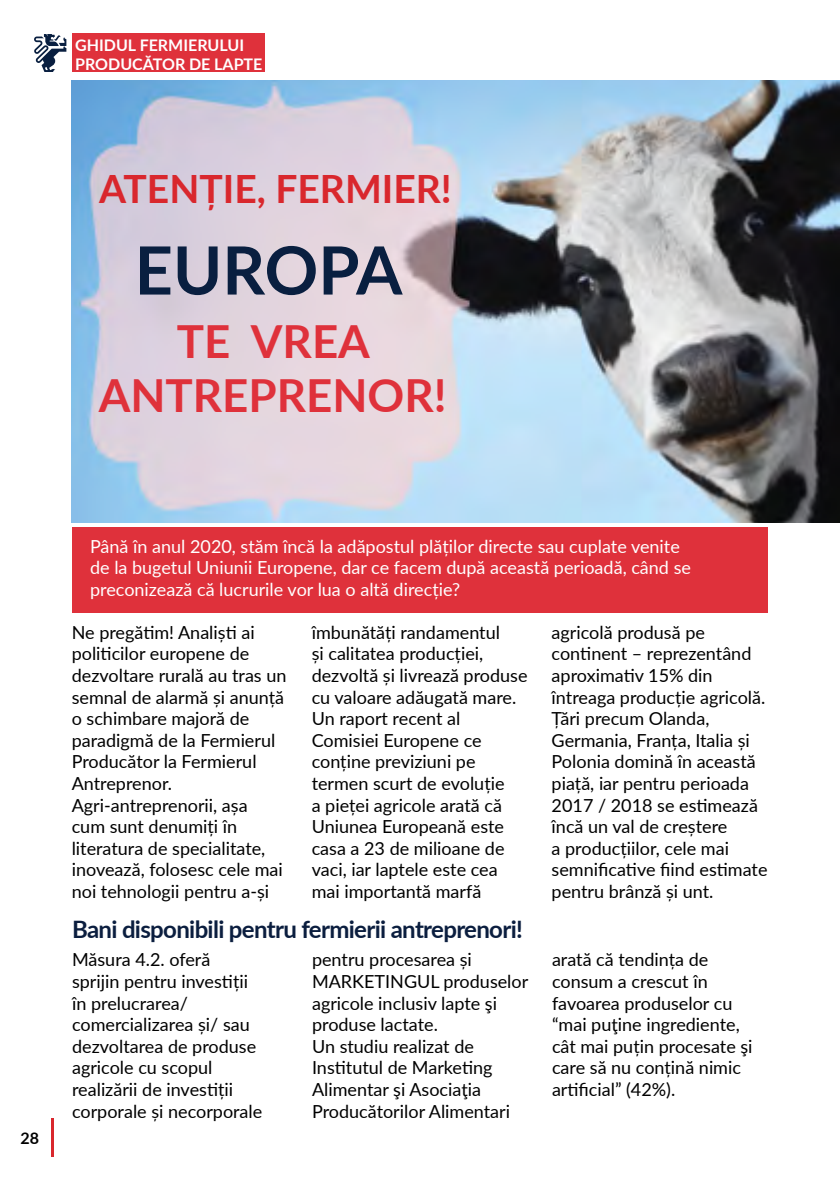
<style>
.page{position:relative;width:840px;height:1191px;background:#fff}
.page>*{position:absolute;margin:0;border:0;box-sizing:border-box;transform-origin:0 0}
.t1{font:700 66.4px "Lato";color:#091f40}
.t2{font:700 45.6px/54.8px "Lato";color:#df313b;text-align:center}
.t3{font:700 39px "Lato";color:#d9272d}
.t4{font:700 24px "Lato";letter-spacing:-.03em;color:#0b1e3f}
.t5{font:18px/21.6px "Lato";color:#000}
.t6{font:18px/21.6px "Lato";color:#fff}
.t7{font:700 16px/19.2px "Lato";color:#fff}
.t8{font:700 16px "Lato";color:#000}
</style>
<div class="page">
<div style="left:72px;top:33px;width:192px;height:39px;background:#df313b"></div>
<hr style="left:51px;top:1118px;width:3px;height:39px;background:#d9272d">
<svg style="left:34px;top:34px;width:32px;height:38px"></svg>
<div style="left:72px;top:527px;width:695px;height:86px;background:#df313b"></div>
<img style="left:72px;top:80px;width:767px;height:442px">
<p class="t7" style="left:75px;top:34px;width:189px">GHIDUL FERMIERULUI<br>PRODUCĂTOR DE LAPTE</p>
<h3 class="t3" style="left:99px;top:160px;width:354px">ATENȚIE, FERMIER!</h3>
<h1 class="t1" style="left:134px;top:221px;width:269px">EUROPA</h1>
<h2 class="t2" style="left:99px;top:311px;width:349px">TE VREA<br>ANTREPRENOR!</h2>
<p class="t8" style="left:21px;top:1126px;width:20px">28</p>
<p class="t6" style="left:90px;top:535px;width:602px">Până în anul 2020, stăm încă la adăpostul plăților directe sau cuplate venite de la bugetul Uniunii Europene, dar ce facem după această perioadă, când se preconizează că lucrurile vor lua o altă direcție?</p>
<p class="t5" style="left:72px;top:620px;width:216px">Ne pregătim! Analiști ai politicilor europene de dezvoltare rurală au tras un semnal de alarmă și anunță o schimbare majoră de paradigmă de la Fermierul<br>Producător la Fermierul<br>Antreprenor.<br>Agri-antreprenorii, așa<br>cum sunt denumiți în literatura de specialitate, inovează, folosesc cele mai noi tehnologii pentru a-și</p>
<p class="t5" style="left:311px;top:620px;width:217px">îmbunătăți randamentul<br>și calitatea producției, dezvoltă și livrează produse cu valoare adăugată mare.<br>Un raport recent al<br>Comisiei Europene ce conține previziuni pe termen scurt de evoluție<br>a pieței agricole arată că<br>Uniunea Europeană este casa a 23 de milioane de vaci, iar laptele este cea mai importantă marfă</p>
<p class="t5" style="left:551px;top:620px;width:217px">agricolă produsă pe continent – reprezentând aproximativ 15% din întreaga producție agricolă.<br>Țări precum Olanda,<br>Germania, Franța, Italia și<br>Polonia domină în această piață, iar pentru perioada<br>2017 / 2018 se estimează încă un val de creștere<br>a producțiilor, cele mai semnificative fiind estimate pentru brânză și unt.</p>
<h3 class="t4" style="left:72px;top:911px;width:452px">Bani disponibili pentru fermierii antreprenori!</h3>
<p class="t5" style="left:72px;top:948px;width:192px">Măsura 4.2. oferă<br>sprijin pentru investiții în prelucrarea/ comercializarea și/ sau dezvoltarea de produse agricole cu scopul realizării de investiții corporale și necorporale</p>
<p class="t5" style="left:312px;top:948px;width:218px">pentru procesarea și<br>MARKETINGUL produselor agricole inclusiv lapte şi produse lactate.<br>Un studiu realizat de<br>Institutul de Marketing<br>Alimentar şi Asociaţia<br>Producătorilor Alimentari</p>
<p class="t5" style="left:551px;top:948px;width:202px">arată că tendința de consum a crescut în favoarea produselor cu “mai puţine ingrediente, cât mai puțin procesate şi care să nu conțină nimic artificial” (42%).</p>
</div>
